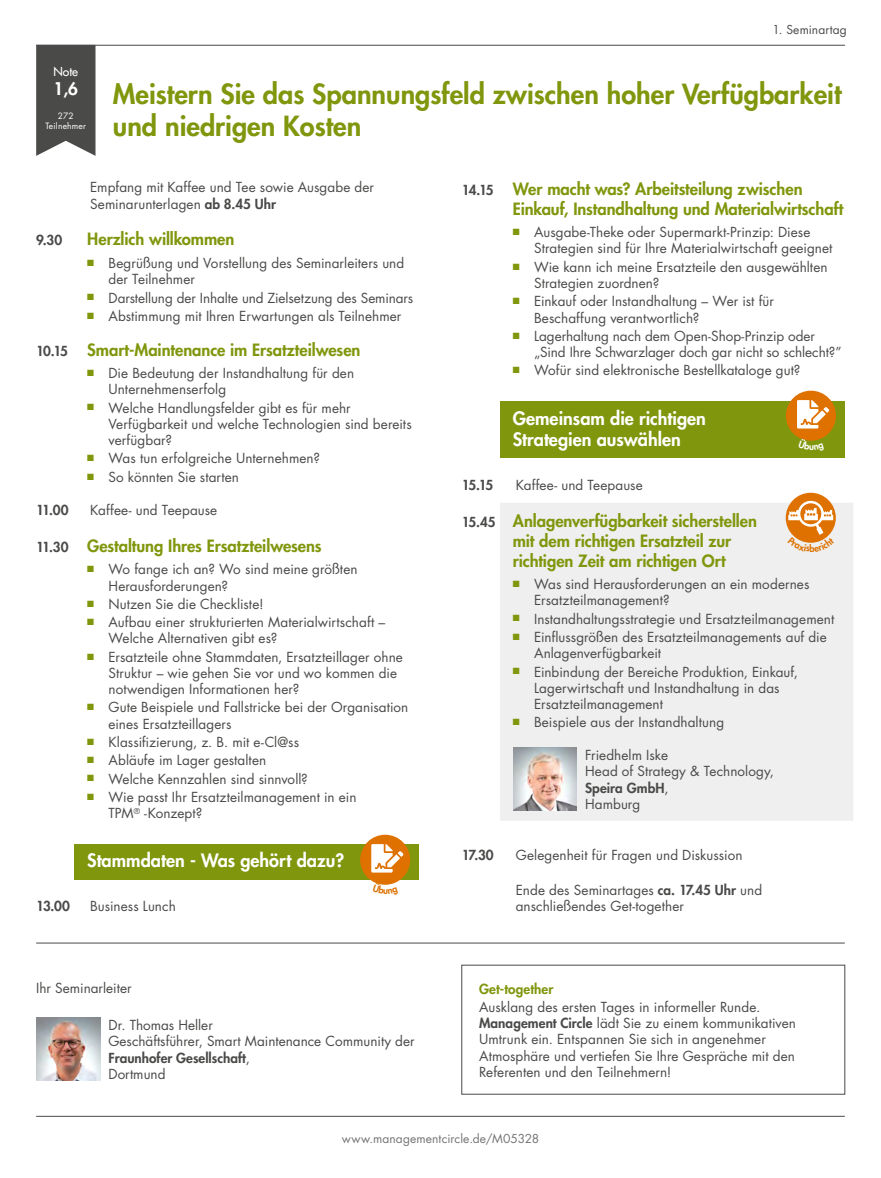
<style>
.page{position:relative;width:881px;height:1178px;background:#fff}
.page>*{position:absolute;margin:0;border:0;box-sizing:border-box;transform-origin:0 0}
.t1{font:800 27px/32.4px "Futura Std";color:#80960c}
.t2{font:800 18px/21.6px "Futura Std";color:#fff}
.t3{font:800 16.95px "Futura Std";color:#fff}
.t4{font:800 16.5px/19.8px "Futura Std";letter-spacing:-.005em;color:#80960c}
.t5{font:13.5px/16.2px "Futura Std";letter-spacing:.005em;color:#4a4a49}
.t6{font:800 13.5px "Futura Std";letter-spacing:-.075em;color:#4a4a49}
.t7{font:800 13.5px "Futura Std";letter-spacing:.005em;color:#80960c}
.t8{font:12px "Futura Std";letter-spacing:.01em;color:#757474}
.t9{font:12px "Futura Std";letter-spacing:.01em;color:#4a4a49}
.t10{font:500 12px "Futura Std";color:#fff}
.t11{font:8.55px/10.2px "Futura Std";letter-spacing:.02em;color:#fff;text-align:center}
.s1{font-weight:800}
.s2{font-size:13.5px;color:#4a4a49}
</style>
<div class="page">
<hr style="left:36px;top:943px;width:808px;height:1px;background:#4a4a49">
<hr style="left:36px;top:1116px;width:808px;height:1px;background:#4a4a49">
<div style="left:461px;top:965px;width:383px;height:129px;border:1px solid #4a4a49"></div>
<div style="left:500px;top:401px;width:344px;height:57px;background:#80960c"></div>
<div style="left:500px;top:503px;width:353px;height:318px;background:#efefef"></div>
<img style="left:513px;top:747px;width:63px;height:64px">
<div style="left:74px;top:844px;width:345px;height:35px;background:#80960c"></div>
<hr style="left:36px;top:45px;width:808px;height:1px;background:#4a4a49">
<svg style="left:36px;top:45px;width:59px;height:111px;background:#575756"></svg>
<img style="left:36px;top:1017px;width:64px;height:64px">
<div style="left:785px;top:493px;width:50px;height:50px;background:#de7100;border-radius:50%"></div>
<div style="left:785px;top:391px;width:50px;height:50px;background:#de7100;border-radius:50%"></div>
<svg style="left:797px;top:400px;width:31px;height:28px"></svg>
<div style="left:360px;top:835px;width:50px;height:50px;background:#de7100;border-radius:50%"></div>
<svg style="left:371px;top:844px;width:32px;height:28px"></svg>
<svg style="left:787px;top:499px;width:47px;height:44px"></svg>
<svg style="left:801px;top:439px;width:19px;height:2px"></svg>
<svg style="left:376px;top:883px;width:18px;height:2px"></svg>
<p class="t9" style="left:772px;top:22px;width:76px">1. Seminartag</p>
<p class="t10" style="left:53px;top:64px;width:26px">Note</p>
<p class="t3" style="left:54px;top:78px;width:26px">1,6</p>
<h1 class="t1" style="left:113px;top:77px;width:729px">Meistern Sie das Spannungsfeld zwischen hoher Verfügbarkeit und niedrigen Kosten</h1>
<p class="t11" style="left:46px;top:111px;width:42px">272<br>Teilnehmer</p>
<p class="t5" style="left:90px;top:179px;width:285px">Empfang mit Kaffee und Tee sowie Ausgabe der<br>Seminarunterlagen <span class="s1">ab 8.45 Uhr</span></p>
<p class="t6" style="left:36px;top:232px;width:27px">9.30</p>
<p class="t4" style="left:87px;top:229px;width:149px">Herzlich willkommen</p>
<p class="t5" style="left:108px;top:255px;width:297px;text-indent:-21px"><sup>■</sup> Begrüßung und Vorstellung des Seminarleiters und der Teilnehmer</p>
<p class="t5" style="left:87px;top:290px;width:327px"><sup>■</sup> Darstellung der Inhalte und Zielsetzung des Seminars</p>
<p class="t5" style="left:87px;top:308px;width:315px"><sup>■</sup> Abstimmung mit Ihren Erwartungen als Teilnehmer</p>
<p class="t4" style="left:36px;top:340px;width:326px"><span class="s2">10.15</span> Smart-Maintenance im Ersatzteilwesen</p>
<p class="t5" style="left:108px;top:365px;width:247px;text-indent:-21px"><sup>■</sup> Die Bedeutung der Instandhaltung für den<br>Unternehmenserfolg</p>
<p class="t5" style="left:108px;top:400px;width:304px;text-indent:-21px"><sup>■</sup> Welche Handlungsfelder gibt es für mehr<br>Verfügbarkeit und welche Technologien sind bereits verfügbar?</p>
<p class="t5" style="left:87px;top:450px;width:234px"><sup>■</sup> Was tun erfolgreiche Unternehmen?</p>
<p class="t5" style="left:87px;top:469px;width:153px"><sup>■</sup> So könnten Sie starten</p>
<p class="t6" style="left:36px;top:501px;width:34px">11.00</p>
<p class="t5" style="left:90px;top:502px;width:128px">Kaffee- und Teepause</p>
<p class="t4" style="left:36px;top:536px;width:287px"><span class="s2">11.30</span> Gestaltung Ihres Ersatzteilwesens</p>
<p class="t5" style="left:108px;top:561px;width:250px;text-indent:-21px"><sup>■</sup> Wo fange ich an? Wo sind meine größten<br>Herausforderungen?</p>
<p class="t5" style="left:87px;top:596px;width:178px"><sup>■</sup> Nutzen Sie die Checkliste!</p>
<p class="t5" style="left:108px;top:614px;width:278px;text-indent:-21px"><sup>■</sup> Aufbau einer strukturierten Materialwirtschaft –<br>Welche Alternativen gibt es?</p>
<p class="t5" style="left:108px;top:649px;width:296px;text-indent:-21px"><sup>■</sup> Ersatzteile ohne Stammdaten, Ersatzteillager ohne<br>Struktur – wie gehen Sie vor und wo kommen die notwendigen Informationen her?</p>
<p class="t5" style="left:108px;top:699px;width:301px;text-indent:-21px"><sup>■</sup> Gute Beispiele und Fallstricke bei der Organisation eines Ersatzteillagers</p>
<p class="t5" style="left:87px;top:734px;width:213px"><sup>■</sup> Klassifizierung, z. B. mit e-Cl@ss</p>
<p class="t5" style="left:87px;top:752px;width:180px"><sup>■</sup> Abläufe im Lager gestalten</p>
<p class="t5" style="left:87px;top:771px;width:222px"><sup>■</sup> Welche Kennzahlen sind sinnvoll?</p>
<p class="t5" style="left:108px;top:789px;width:249px;text-indent:-21px"><sup>■</sup> Wie passt Ihr Ersatzteilmanagement in ein<br>TPM<sup>®</sup> -Konzept?</p>
<h2 class="t2" style="left:87px;top:850px;width:258px">Stammdaten - Was gehört dazu?</h2>
<p class="t6" style="left:36px;top:898px;width:35px">13.00</p>
<p class="t5" style="left:90px;top:898px;width:87px">Business Lunch</p>
<p class="t5" style="left:36px;top:980px;width:97px">Ihr Seminarleiter</p>
<p class="t5" style="left:108px;top:1017px;width:307px">Dr. Thomas Heller<br>Geschäftsführer, Smart Maintenance Community der<br><span class="s1">Fraunhofer Gesellschaft</span>,<br>Dortmund</p>
<p class="t4" style="left:512px;top:179px;width:332px;text-indent:-51px"><span class="s2">14.15</span> Wer macht was? Arbeitsteilung zwischen<br>Einkauf, Instandhaltung und Materialwirtschaft</p>
<p class="t5" style="left:534px;top:224px;width:300px;text-indent:-21px"><sup>■</sup> Ausgabe-Theke oder Supermarkt-Prinzip: Diese<br>Strategien sind für Ihre Materialwirtschaft geeignet</p>
<p class="t5" style="left:534px;top:259px;width:295px;text-indent:-21px"><sup>■</sup> Wie kann ich meine Ersatzteile den ausgewählten<br>Strategien zuordnen?</p>
<p class="t5" style="left:534px;top:293px;width:241px;text-indent:-21px"><sup>■</sup> Einkauf oder Instandhaltung – Wer ist für<br>Beschaffung verantwortlich?</p>
<p class="t5" style="left:534px;top:328px;width:309px;text-indent:-21px"><sup>■</sup> Lagerhaltung nach dem Open-Shop-Prinzip oder „Sind Ihre Schwarzlager doch gar nicht so schlecht?”</p>
<p class="t5" style="left:512px;top:362px;width:289px"><sup>■</sup> Wofür sind elektronische Bestellkataloge gut?</p>
<h2 class="t2" style="left:512px;top:407px;width:194px">Gemeinsam die richtigen<br>Strategien auswählen</h2>
<p class="t6" style="left:461px;top:477px;width:33px">15.15</p>
<p class="t5" style="left:515px;top:477px;width:128px">Kaffee- und Teepause</p>
<p class="t4" style="left:512px;top:511px;width:245px;text-indent:-51px"><span class="s2">15.45</span> Anlagenverfügbarkeit sicherstellen mit dem richtigen Ersatzteil zur richtigen Zeit am richtigen Ort</p>
<p class="t5" style="left:534px;top:576px;width:277px;text-indent:-21px"><sup>■</sup> Was sind Herausforderungen an ein modernes<br>Ersatzteilmanagement?</p>
<p class="t5" style="left:512px;top:611px;width:323px"><sup>■</sup> Instandhaltungsstrategie und Ersatzteilmanagement</p>
<p class="t5" style="left:534px;top:629px;width:294px;text-indent:-21px"><sup>■</sup> Einflussgrößen des Ersatzteilmanagements auf die<br>Anlagenverfügbarkeit</p>
<p class="t5" style="left:534px;top:663px;width:265px;text-indent:-21px"><sup>■</sup> Einbindung der Bereiche Produktion, Einkauf,<br>Lagerwirtschaft und Instandhaltung in das<br>Ersatzteilmanagement</p>
<p class="t5" style="left:512px;top:714px;width:213px"><sup>■</sup> Beispiele aus der Instandhaltung</p>
<p class="t5" style="left:585px;top:747px;width:190px">Friedhelm Iske<br>Head of Strategy &amp; Technology,<br><span class="s1">Speira GmbH</span>,<br>Hamburg</p>
<p class="t6" style="left:461px;top:846px;width:33px">17.30</p>
<p class="t5" style="left:515px;top:847px;width:228px">Gelegenheit für Fragen und Diskussion</p>
<p class="t5" style="left:515px;top:882px;width:248px">Ende des Seminartages <span class="s1">ca. 17.45 Uhr</span> und anschließendes Get-together</p>
<p class="t7" style="left:479px;top:980px;width:76px">Get-together</p>
<p class="t5" style="left:479px;top:999px;width:318px">Ausklang des ersten Tages in informeller Runde.<br><span class="s1">Management Circle</span> lädt Sie zu einem kommunikativen Umtrunk ein. Entspannen Sie sich in angenehmer Atmosphäre und vertiefen Sie Ihre Gespräche mit den Referenten und den Teilnehmern!</p>
<p class="t8" style="left:342px;top:1131px;width:199px">www.managementcircle.de/M05328</p>
</div>
